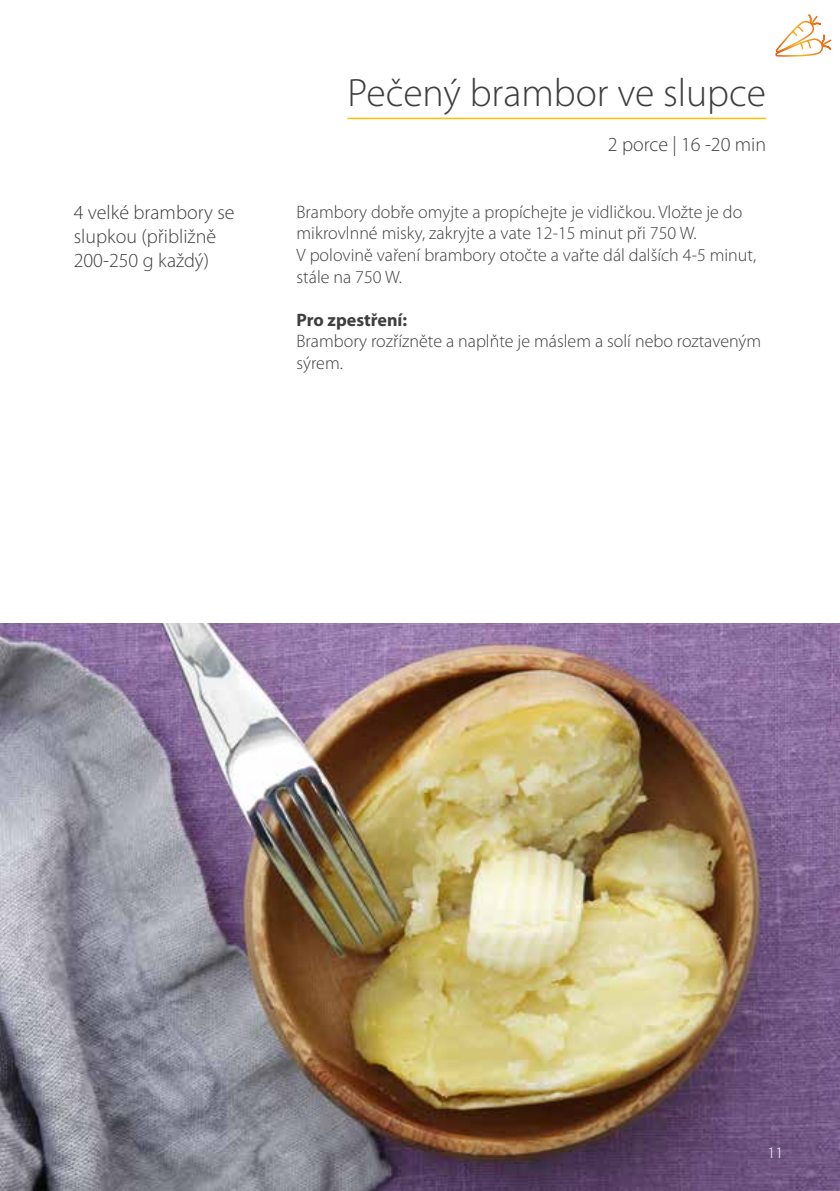
<style>
.page{position:relative;width:840px;height:1191px;background:#fff}
.page>*{position:absolute;margin:0;border:0;box-sizing:border-box;transform-origin:0 0}
.t1{font:300 39.6px "Myriad Pro";color:#3e3d40}
.t2{font:300 20px/24px "Myriad Pro";color:#3e3d40}
.t3{font:300 18px/21.6px "Myriad Pro";color:#3e3d40}
.t4{font:700 18px "Myriad Pro";color:#3e3d40}
.t5{font:300 16px "Myriad Pro";color:#fff}
</style>
<div class="page">
<hr style="left:347px;top:118px;width:418px;height:1px;background:#fcc200">
<img style="left:0;top:624px;width:839px;height:567px">
<svg style="left:775px;top:14px;width:57px;height:43px"></svg>
<h1 class="t1" style="left:347px;top:69px;width:420px">Pečený brambor ve slupce</h1>
<p class="t2" style="left:607px;top:132px;width:160px">2 porce | 16 -20 min</p>
<p class="t2" style="left:74px;top:200px;width:162px">4 velké brambory se slupkou (přibližně<br>200-250 g každý)</p>
<p class="t3" style="left:296px;top:201px;width:461px">Brambory dobře omyjte a propíchejte je vidličkou. Vložte je do mikrovlnné misky, zakryjte a vate 12-15 minut při 750 W.<br>V polovině vaření brambory otočte a vařte dál dalších 4-5 minut, stále na 750 W.</p>
<p class="t4" style="left:296px;top:308px;width:112px">Pro zpestření:</p>
<p class="t3" style="left:296px;top:330px;width:466px">Brambory rozřízněte a naplňte je máslem a solí nebo roztaveným sýrem.</p>
<p class="t5" style="left:767px;top:1142px;width:17px">11</p>
</div>
